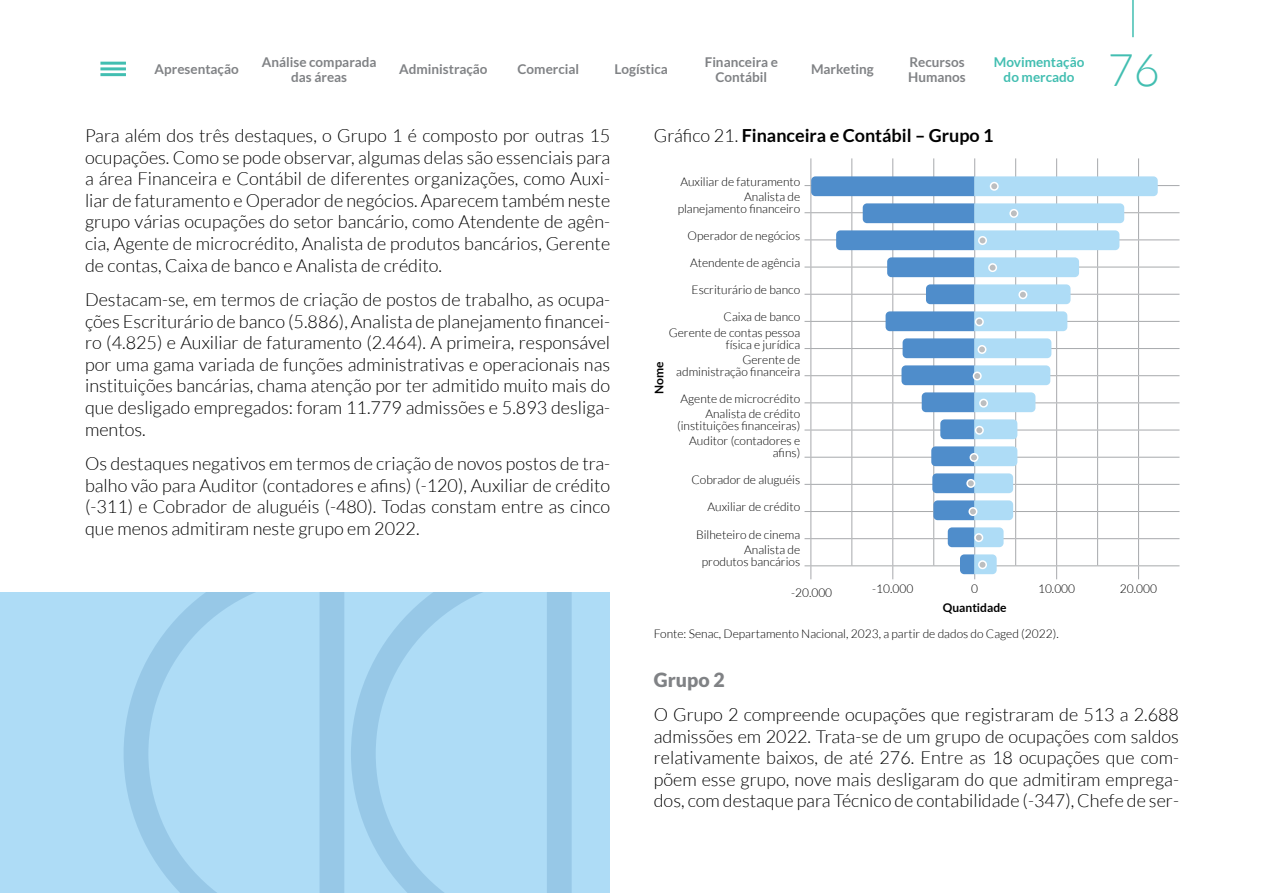
<style>
.page{position:relative;width:1263px;height:893px;background:#fff}
.page>*{position:absolute;margin:0;border:0;box-sizing:border-box;transform-origin:0 0}
.t1{font:300 45px "Lato";color:#42beb1}
.t2{font:900 19.5px "Lato";color:#808285}
.t3{font:300 18px/21.6px "Lato";color:#000;text-align:justify}
.t4{font:700 18px "Lato";color:#000}
.t5{font:700 13.5px/15px "Lato";color:#808285;text-align:center}
.t6{font:700 13.5px/15px "Lato";color:#42beb1;text-align:center}
.t7{font:300 12px/15.1px "Lato";color:#000;text-align:right}
.t8{font:700 12px "Lato";color:#000}
.s1{font-weight:300}
</style>
<div class="page">
<hr style="left:100px;top:62px;width:26px;height:3px;background:#42beb1">
<hr style="left:100px;top:67px;width:26px;height:3px;background:#42beb1">
<hr style="left:100px;top:73px;width:26px;height:3px;background:#42beb1">
<hr style="left:1132px;top:0;width:2px;height:37px;background:#42beb1">
<div style="left:0;top:592px;width:609px;height:301px;background:#aedcf6"></div>
<svg style="left:351px;top:592px;width:221px;height:301px"></svg>
<svg style="left:124px;top:592px;width:220px;height:301px"></svg>
<hr style="left:1138px;top:185px;width:41px;height:1px;background:#a7a9ac">
<hr style="left:1138px;top:212px;width:41px;height:1px;background:#a7a9ac">
<hr style="left:1138px;top:240px;width:41px;height:1px;background:#a7a9ac">
<hr style="left:1138px;top:267px;width:41px;height:1px;background:#a7a9ac">
<hr style="left:1138px;top:294px;width:41px;height:1px;background:#a7a9ac">
<hr style="left:1138px;top:321px;width:41px;height:1px;background:#a7a9ac">
<hr style="left:1138px;top:348px;width:41px;height:1px;background:#a7a9ac">
<hr style="left:1138px;top:375px;width:41px;height:1px;background:#a7a9ac">
<hr style="left:1138px;top:402px;width:41px;height:1px;background:#a7a9ac">
<hr style="left:1138px;top:430px;width:41px;height:1px;background:#a7a9ac">
<hr style="left:1138px;top:457px;width:41px;height:1px;background:#a7a9ac">
<hr style="left:1138px;top:484px;width:41px;height:1px;background:#a7a9ac">
<hr style="left:1138px;top:511px;width:41px;height:1px;background:#a7a9ac">
<hr style="left:1138px;top:538px;width:41px;height:1px;background:#a7a9ac">
<hr style="left:1138px;top:565px;width:41px;height:1px;background:#a7a9ac">
<svg style="left:804px;top:158px;width:354px;height:421px"></svg>
<div style="left:990px;top:183px;width:8px;height:7px;background:#bcbec0;border-radius:50%"></div>
<div style="left:990px;top:182px;width:9px;height:9px;border:2px solid #fff;border-radius:50%"></div>
<div style="left:1010px;top:210px;width:8px;height:7px;background:#bcbec0;border-radius:50%"></div>
<div style="left:1009px;top:209px;width:9px;height:9px;border:2px solid #fff;border-radius:50%"></div>
<div style="left:979px;top:237px;width:7px;height:7px;background:#bcbec0;border-radius:50%"></div>
<div style="left:978px;top:236px;width:9px;height:9px;border:2px solid #fff;border-radius:50%"></div>
<div style="left:989px;top:264px;width:7px;height:7px;background:#bcbec0;border-radius:50%"></div>
<div style="left:988px;top:263px;width:9px;height:9px;border:2px solid #fff;border-radius:50%"></div>
<div style="left:1019px;top:291px;width:8px;height:7px;background:#bcbec0;border-radius:50%"></div>
<div style="left:1018px;top:290px;width:9px;height:9px;border:2px solid #fff;border-radius:50%"></div>
<div style="left:976px;top:318px;width:7px;height:8px;background:#bcbec0;border-radius:50%"></div>
<div style="left:975px;top:317px;width:9px;height:9px;border:2px solid #fff;border-radius:50%"></div>
<div style="left:978px;top:346px;width:8px;height:7px;background:#bcbec0;border-radius:50%"></div>
<div style="left:977px;top:345px;width:9px;height:9px;border:2px solid #fff;border-radius:50%"></div>
<div style="left:973px;top:372px;width:8px;height:8px;background:#bcbec0;border-radius:50%"></div>
<div style="left:973px;top:372px;width:9px;height:8px;border:2px solid #fff;border-radius:50%"></div>
<div style="left:980px;top:399px;width:7px;height:8px;background:#bcbec0;border-radius:50%"></div>
<div style="left:979px;top:399px;width:9px;height:9px;border:2px solid #fff;border-radius:50%"></div>
<div style="left:976px;top:427px;width:7px;height:7px;background:#bcbec0;border-radius:50%"></div>
<div style="left:975px;top:426px;width:9px;height:9px;border:2px solid #fff;border-radius:50%"></div>
<div style="left:970px;top:454px;width:8px;height:7px;background:#bcbec0;border-radius:50%"></div>
<div style="left:969px;top:453px;width:9px;height:9px;border:2px solid #fff;border-radius:50%"></div>
<div style="left:967px;top:480px;width:7px;height:7px;background:#bcbec0;border-radius:50%"></div>
<div style="left:966px;top:479px;width:9px;height:9px;border:2px solid #fff;border-radius:50%"></div>
<div style="left:969px;top:508px;width:8px;height:7px;background:#bcbec0;border-radius:50%"></div>
<div style="left:968px;top:507px;width:9px;height:9px;border:2px solid #fff;border-radius:50%"></div>
<div style="left:975px;top:534px;width:7px;height:7px;background:#bcbec0;border-radius:50%"></div>
<div style="left:974px;top:533px;width:9px;height:9px;border:2px solid #fff;border-radius:50%"></div>
<div style="left:979px;top:561px;width:7px;height:7px;background:#bcbec0;border-radius:50%"></div>
<div style="left:978px;top:560px;width:9px;height:9px;border:2px solid #fff;border-radius:50%"></div>
<p class="t5" style="left:155px;top:62px;width:86px">Apresentação</p>
<p class="t5" style="left:262px;top:54px;width:116px">Análise comparada das áreas</p>
<p class="t5" style="left:399px;top:62px;width:90px">Administração</p>
<p class="t5" style="left:518px;top:62px;width:63px">Comercial</p>
<p class="t5" style="left:615px;top:62px;width:55px">Logística</p>
<p class="t5" style="left:705px;top:54px;width:75px">Financeira e<br>Contábil</p>
<p class="t5" style="left:811px;top:62px;width:64px">Marketing</p>
<p class="t5" style="left:908px;top:54px;width:59px;text-align:left">Recursos<br>Humanos</p>
<p class="t6" style="left:994px;top:54px;width:92px">Movimentação do mercado</p>
<h1 class="t1" style="left:1108px;top:46px;width:54px">76</h1>
<p class="t3" style="left:85px;top:125px;width:527px">Para além dos três destaques, o Grupo 1 é composto por outras 15 ocupações. Como se pode observar, algumas delas são essenciais para a área Financeira e Contábil de diferentes organizações, como Auxi&shy;liar de faturamento e Operador de negócios. Aparecem também neste grupo várias ocupações do setor bancário, como Atendente de agên&shy;cia, Agente de microcrédito, Analista de produtos bancários, Gerente de contas, Caixa de banco e Analista de crédito.</p>
<p class="t3" style="left:85px;top:289px;width:527px">Destacam-se, em termos de criação de postos de trabalho, as ocupa&shy;ções Escriturário de banco (5.886), Analista de planejamento financei&shy;ro (4.825) e Auxiliar de faturamento (2.464). A primeira, responsável por uma gama variada de funções administrativas e operacionais nas instituições bancárias, chama atenção por ter admitido muito mais do que desligado empregados: foram 11.779 admissões e 5.893 desliga&shy;mentos.</p>
<p class="t3" style="left:85px;top:453px;width:527px">Os destaques negativos em termos de criação de novos postos de tra&shy;balho vão para Auditor (contadores e afins) (-120), Auxiliar de crédito (-311) e Cobrador de aluguéis (-480). Todas constam entre as cinco que menos admitiram neste grupo em 2022.</p>
<p class="t4" style="left:654px;top:125px;width:341px"><span class="s1">Gráfico 21.</span> Financeira e Contábil – Grupo 1</p>
<p class="t7" style="left:680px;top:174px;width:121px">Auxiliar de faturamento<br>Analista de</p>
<p class="t7" style="left:678px;top:201px;width:124px">planejamento financeiro</p>
<p class="t7" style="left:688px;top:228px;width:114px">Operador de negócios</p>
<p class="t7" style="left:690px;top:255px;width:112px">Atendente de agência</p>
<p class="t7" style="left:692px;top:282px;width:110px">Escriturário de banco</p>
<p class="t7" style="left:669px;top:310px;width:133px">Caixa de banco<br>Gerente de contas pessoa</p>
<p class="t7" style="left:726px;top:337px;width:76px">física e jurídica<br>Gerente de</p>
<p class="t7" style="left:676px;top:364px;width:125px">administração financeira</p>
<p class="t7" style="left:680px;top:391px;width:121px">Agente de microcrédito<br>Analista de crédito</p>
<p class="t7" style="left:677px;top:418px;width:125px">(instituições financeiras)<br>Auditor (contadores e</p>
<p class="t7" style="left:773px;top:445px;width:29px">afins)</p>
<p class="t7" style="left:691px;top:472px;width:110px">Cobrador de aluguéis</p>
<p class="t7" style="left:707px;top:500px;width:94px">Auxiliar de crédito</p>
<p class="t7" style="left:696px;top:527px;width:106px">Bilheteiro de cinema<br>Analista de</p>
<p class="t7" style="left:702px;top:554px;width:100px">produtos bancários</p>
<p class="t7" style="left:791px;top:585px;width:43px">-20.000</p>
<p class="t7" style="left:872px;top:581px;width:43px">-10.000</p>
<p class="t7" style="left:971px;top:581px;width:8px">0</p>
<p class="t7" style="left:1038px;top:581px;width:39px">10.000</p>
<p class="t7" style="left:1120px;top:581px;width:39px">20.000</p>
<p class="t8" style="left:943px;top:600px;width:65px">Quantidade</p>
<p class="t7" style="left:654px;top:626px;width:406px">Fonte: Senac, Departamento Nacional, 2023, a partir de dados do Caged (2022).</p>
<p class="t2" style="left:654px;top:668px;width:72px">Grupo 2</p>
<p class="t3" style="left:654px;top:704px;width:527px">O Grupo 2 compreende ocupações que registraram de 513 a 2.688 admissões em 2022. Trata-se de um grupo de ocupações com saldos relativamente baixos, de até 276. Entre as 18 ocupações que com&shy;põem esse grupo, nove mais desligaram do que admitiram emprega&shy;dos, com destaque para Técnico de contabilidade (-347), Chefe de ser-</p>
<p class="t8" style="left:652px;top:394px;width:34px;rotate:-90deg">Nome</p>
</div>
